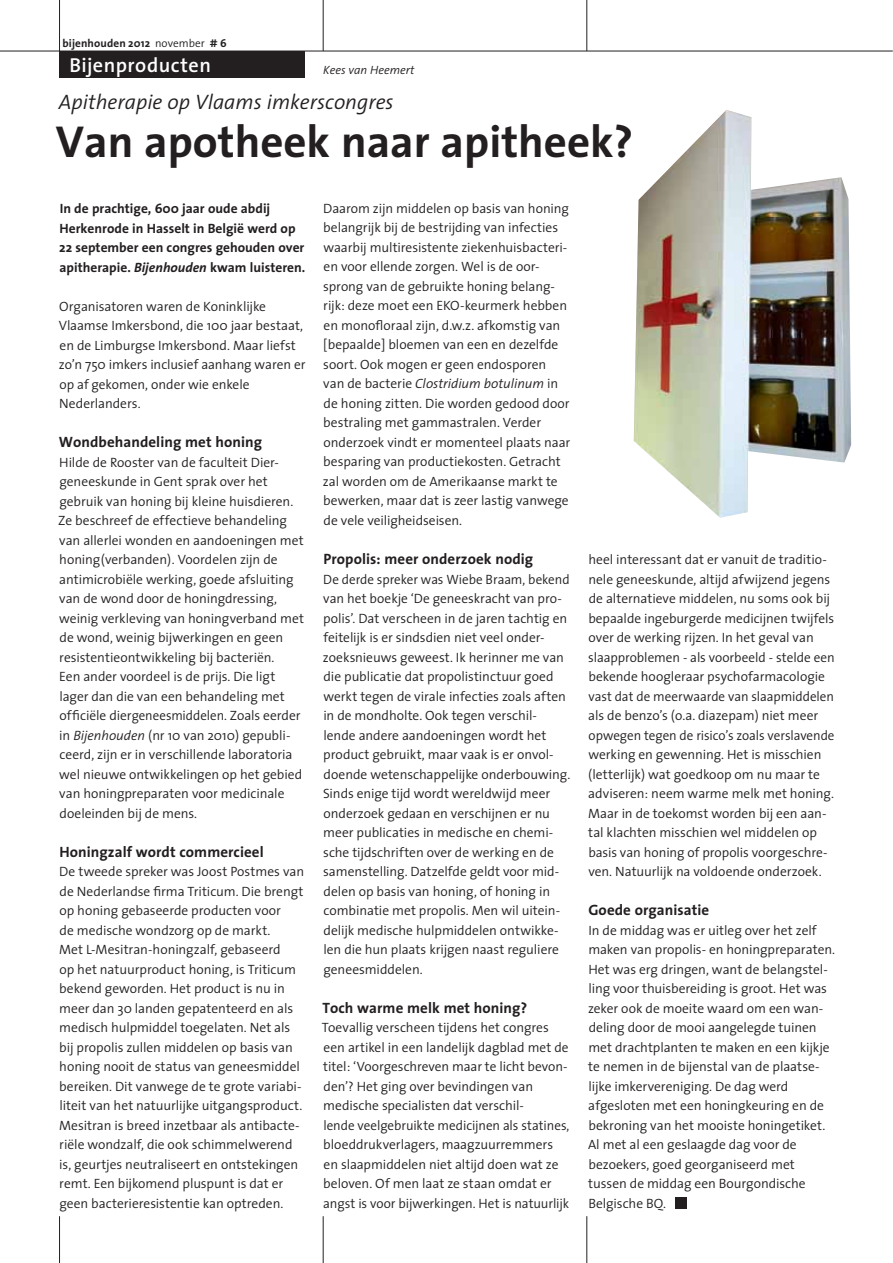
<style>
.page{position:relative;width:893px;height:1263px;background:#fff}
.page>*{position:absolute;margin:0;border:0;box-sizing:border-box;transform-origin:0 0}
.t1{font:700 45px "The Sans";color:#231f20}
.t2{font:italic 300 21px "The Sans";color:#231f20}
.t3{font:600 20.25px "The Sans";letter-spacing:.025em;color:#fff}
.t4{font:700 15px "The Sans";letter-spacing:.005em;color:#231f20}
.t5{font:300 13.5px/19.5px "The Sans";letter-spacing:-.005em;color:#231f20}
.t6{font:700 13.5px/19.5px "The Sans";color:#231f20}
.t7{font:italic 300 12px "The Sans";color:#231f20}
.t8{font:700 11.25px "The Sans";letter-spacing:.01em;color:#231f20}
.s1{font-weight:300}
.s2{font-style:italic}
</style>
<div class="page">
<hr style="left:59px;top:0;width:1px;height:51px;background:#231f20">
<hr style="left:323px;top:0;width:1px;height:51px;background:#231f20">
<hr style="left:586px;top:0;width:1px;height:51px;background:#231f20">
<hr style="left:59px;top:1216px;width:1px;height:47px;background:#231f20">
<hr style="left:323px;top:1216px;width:1px;height:47px;background:#231f20">
<hr style="left:586px;top:1216px;width:1px;height:47px;background:#231f20">
<hr style="left:0;top:51px;width:893px;height:1px;background:#231f20">
<div style="left:60px;top:51px;width:245px;height:26px;background:#231f20"></div>
<div style="left:675px;top:1198px;width:11px;height:11px;background:#231f20"></div>
<img style="left:634px;top:110px;width:217px;height:408px">
<p class="t8" style="left:63px;top:33px;width:166px">bijenhouden 2012 <span class="s1">november</span> # 6</p>
<h3 class="t3" style="left:69px;top:48px;width:143px">Bijenproducten</h3>
<p class="t7" style="left:323px;top:60px;width:93px">Kees van Heemert</p>
<h2 class="t2" style="left:59px;top:84px;width:336px">Apitherapie op Vlaams imkerscongres</h2>
<h1 class="t1" style="left:56px;top:104px;width:579px">Van apotheek naar apitheek?</h1>
<p class="t6" style="left:59px;top:198px;width:248px">In de prachtige, 600 jaar oude abdij Herkenrode in Hasselt in België werd op 22 september een congres gehouden over apitherapie. <span class="s2">Bijenhouden</span> kwam luisteren.</p>
<p class="t5" style="left:59px;top:296px;width:248px">Organisatoren waren de Koninklijke Vlaamse Imkersbond, die 100 jaar bestaat, en de Limburgse Imkersbond. Maar liefst zo’n 750 imkers inclusief aanhang waren er op af gekomen, onder wie enkele Nederlanders.</p>
<p class="t4" style="left:59px;top:429px;width:205px">Wondbehandeling met honing</p>
<p class="t5" style="left:58px;top:452px;width:247px">Hilde de Rooster van de faculteit Dier&shy;geneeskunde in Gent sprak over het gebruik van honing bij kleine huisdieren.<br>Ze beschreef de effectieve behandeling van allerlei wonden en aandoeningen met honing(verbanden). Voordelen zijn de antimicrobiële werking, goede afsluiting van de wond door de honingdressing, weinig verkleving van honingverband met de wond, weinig bijwerkingen en geen resistentieontwikkeling bij bacteriën.<br>Een ander voordeel is de prijs. Die ligt lager dan die van een behandeling met officiële diergeneesmiddelen. Zoals eerder in <span class="s2">Bijenhouden</span> (nr 10 van 2010) gepubli&shy;ceerd, zijn er in verschillende laboratoria wel nieuwe ontwikkelingen op het gebied van honingpreparaten voor medicinale doeleinden bij de mens.</p>
<p class="t4" style="left:59px;top:839px;width:206px">Honingzalf wordt commercieel</p>
<p class="t5" style="left:59px;top:861px;width:247px">De tweede spreker was Joost Postmes van de Nederlandse firma Triticum. Die brengt op honing gebaseerde producten voor<br>de medische wondzorg op de markt.<br>Met L-Mesitran-honingzalf, gebaseerd<br>op het natuurproduct honing, is Triticum bekend geworden. Het product is nu in meer dan 30 landen gepatenteerd en als medisch hulpmiddel toegelaten. Net als bij propolis zullen middelen op basis van honing nooit de status van geneesmiddel bereiken. Dit vanwege de te grote variabi&shy;liteit van het natuurlijke uitgangsproduct.<br>Mesitran is breed inzetbaar als antibacte&shy;riële wondzalf, die ook schimmelwerend is, geurtjes neutraliseert en ontstekingen remt. Een bijkomend pluspunt is dat er geen bacterieresistentie kan optreden.</p>
<p class="t5" style="left:323px;top:198px;width:249px">Daarom zijn middelen op basis van honing belangrijk bij de bestrijding van infecties waarbij multiresistente ziekenhuisbacteri&shy;ën voor ellende zorgen. Wel is de oor&shy;sprong van de gebruikte honing belang&shy;rijk: deze moet een EKO-keurmerk hebben en monofloraal zijn, d.w.z. afkomstig van [bepaalde] bloemen van een en dezelfde soort. Ook mogen er geen endosporen van de bacterie <span class="s2">Clostridium botulinum</span> in de honing zitten. Die worden gedood door bestraling met gammastralen. Verder onderzoek vindt er momenteel plaats naar besparing van productiekosten. Getracht zal worden om de Amerikaanse markt te bewerken, maar dat is zeer lastig vanwege de vele veiligheidseisen.</p>
<p class="t4" style="left:323px;top:546px;width:211px">Propolis: meer onderzoek nodig</p>
<p class="t5" style="left:323px;top:569px;width:249px">De derde spreker was Wiebe Braam, bekend van het boekje ‘De geneeskracht van pro&shy;polis’. Dat verscheen in de jaren tachtig en feitelijk is er sindsdien niet veel onder&shy;zoeksnieuws geweest. Ik herinner me van die publicatie dat propolistinctuur goed werkt tegen de virale infecties zoals aften in de mondholte. Ook tegen verschil&shy;lende andere aandoeningen wordt het product gebruikt, maar vaak is er onvol&shy;doende wetenschappelijke onderbouwing.<br>Sinds enige tijd wordt wereldwijd meer onderzoek gedaan en verschijnen er nu meer publicaties in medische en chemi&shy;sche tijdschriften over de werking en de samenstelling. Datzelfde geldt voor mid&shy;delen op basis van honing, of honing in combinatie met propolis. Men wil uitein&shy;delijk medische hulpmiddelen ontwikke&shy;len die hun plaats krijgen naast reguliere geneesmiddelen.</p>
<p class="t4" style="left:322px;top:995px;width:206px">Toch warme melk met honing?</p>
<p class="t5" style="left:322px;top:1017px;width:249px">Toevallig verscheen tijdens het congres een artikel in een landelijk dagblad met de titel: ‘Voorgeschreven maar te licht bevon&shy;den’? Het ging over bevindingen van medische specialisten dat verschil-<br>lende veelgebruikte medicijnen als statines, bloeddrukverlagers, maagzuurremmers en slaapmiddelen niet altijd doen wat ze beloven. Of men laat ze staan omdat er angst is voor bijwerkingen. Het is natuurlijk</p>
<p class="t5" style="left:588px;top:549px;width:248px">heel interessant dat er vanuit de traditio&shy;nele geneeskunde, altijd afwijzend jegens de alternatieve middelen, nu soms ook bij bepaalde ingeburgerde medicijnen twijfels over de werking rijzen. In het geval van slaapproblemen - als voorbeeld - stelde een bekende hoogleraar psychofarmacologie vast dat de meerwaarde van slaapmiddelen als de benzo’s (o.a. diazepam) niet meer opwegen tegen de risico’s zoals verslavende werking en gewenning. Het is misschien (letterlijk) wat goedkoop om nu maar te adviseren: neem warme melk met honing.<br>Maar in de toekomst worden bij een aan&shy;tal klachten misschien wel middelen op basis van honing of propolis voorgeschre&shy;ven. Natuurlijk na voldoende onderzoek.</p>
<p class="t4" style="left:588px;top:897px;width:122px">Goede organisatie</p>
<p class="t5" style="left:588px;top:920px;width:249px">In de middag was er uitleg over het zelf maken van propolis- en honingpreparaten.<br>Het was erg dringen, want de belangstel&shy;ling voor thuisbereiding is groot. Het was zeker ook de moeite waard om een wan&shy;deling door de mooi aangelegde tuinen met drachtplanten te maken en een kijkje te nemen in de bijenstal van de plaatse&shy;lijke imkervereniging. De dag werd afgesloten met een honingkeuring en de bekroning van het mooiste honingetiket.<br>Al met al een geslaagde dag voor de bezoekers, goed georganiseerd met tussen de middag een Bourgondische Belgische BQ.</p>
</div>
